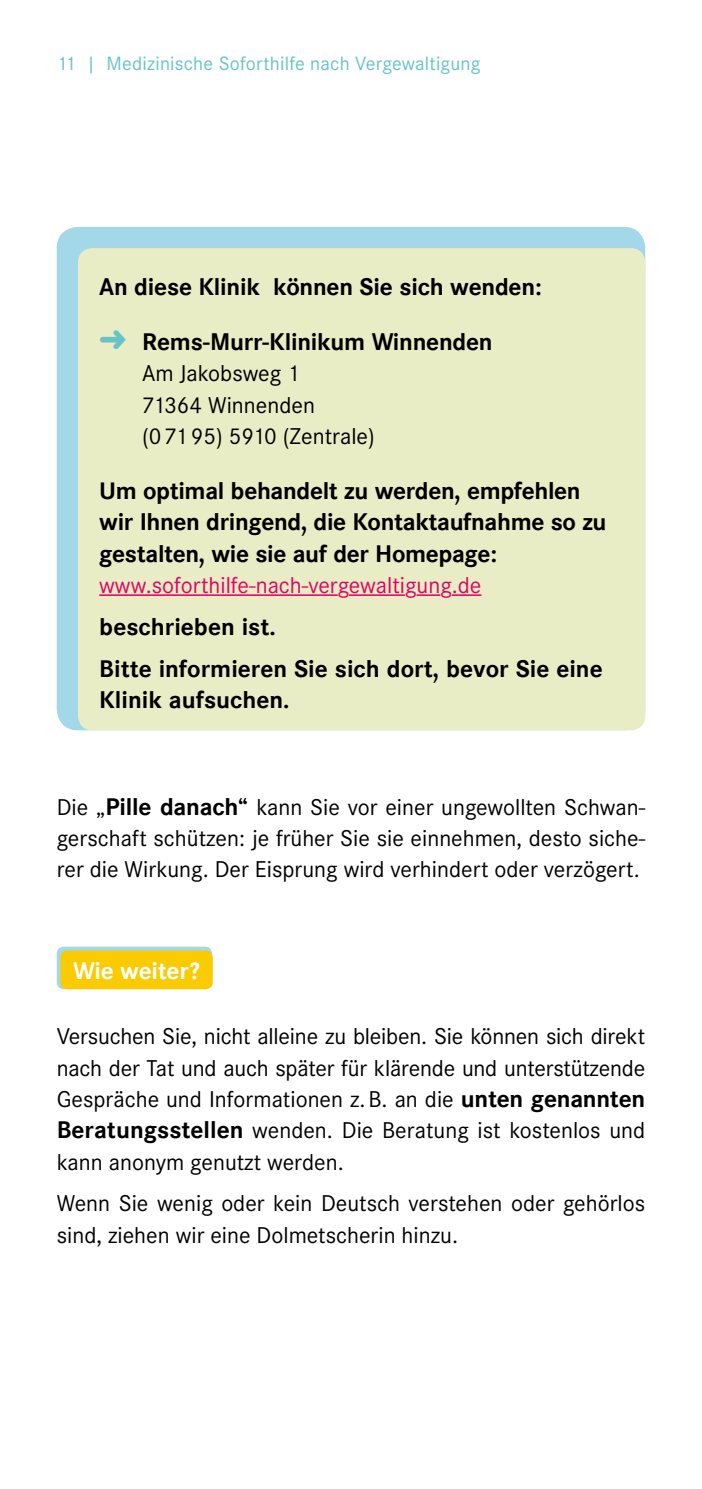
<style>
.page{position:relative;width:702px;height:1489px;background:#fff}
.page>*{position:absolute;margin:0;border:0;box-sizing:border-box;transform-origin:0 0}
.t1{font:23.75px/31.2px "Corporate S";color:#000;text-align:justify}
.t2{font:700 23.75px/31.2px "Corporate SBQ";letter-spacing:-.01em;color:#000}
.t3{font:23.75px "Corporate S";color:#e50063}
.t4{font:700 23.75px "Corporate SBQ";letter-spacing:-.01em;color:#fff}
.t5{font:20px "Corporate S";letter-spacing:.01em;color:#67c3c7}
.s1{color:#67c3c7}
.s2{font-family:"Corporate SBQ";font-weight:700}
</style>
<div class="page">
<div style="left:57px;top:946px;width:155px;height:43px;background:#a2d8e8;border-radius:7px"></div>
<div style="left:60px;top:950px;width:153px;height:39px;background:#f9cb00;border-radius:7px"></div>
<div style="left:57px;top:227px;width:588px;height:503px;background:#a2d8e8;border-radius:21px"></div>
<div style="left:78px;top:248px;width:567px;height:482px;background:#e9edc5;border-radius:14px"></div>
<hr style="left:99px;top:594px;width:239px;height:2px;background:#e50063">
<hr style="left:349px;top:594px;width:56px;height:2px;background:#e50063">
<hr style="left:416px;top:594px;width:24px;height:2px;background:#e50063">
<hr style="left:452px;top:594px;width:29px;height:2px;background:#e50063">
<p class="t5" style="left:57px;top:52px;width:425px">11 | Medizinische Soforthilfe nach Vergewaltigung</p>
<p class="t2" style="left:99px;top:271px;width:444px">An diese Klinik können Sie sich wenden:</p>
<p class="t2" style="left:99px;top:326px;width:395px"><span class="s1">➜</span> Rems-Murr-Klinikum Winnenden</p>
<p class="t1" style="left:142px;top:358px;width:234px;text-align:left">Am Jakobsweg 1<br>71364 Winnenden (07195) 5910 (Zentrale)</p>
<p class="t2" style="left:99px;top:475px;width:509px">Um optimal behandelt zu werden, empfehlen wir Ihnen dringend, die Kontaktaufnahme so zu gestalten, wie sie auf der Homepage:</p>
<p class="t3" style="left:99px;top:571px;width:383px">www.soforthilfe-nach-vergewaltigung.de</p>
<p class="t2" style="left:99px;top:606px;width:505px;line-height:41.8px">beschrieben ist.<br>Bitte informieren Sie sich dort, bevor Sie eine</p>
<p class="t2" style="left:99px;top:684px;width:192px">Klinik aufsuchen.</p>
<p class="t1" style="left:57px;top:791px;width:590px">Die „<span class="s2">Pille danach“</span> kann Sie vor einer ungewollten Schwan&shy;gerschaft schützen: je früher Sie sie einnehmen, desto siche&shy;rer die Wirkung. Der Eisprung wird verhindert oder verzögert.</p>
<p class="t4" style="left:73px;top:955px;width:128px">Wie weiter?</p>
<p class="t1" style="left:57px;top:1021px;width:590px">Versuchen Sie, nicht alleine zu bleiben. Sie können sich direkt nach der Tat und auch später für klärende und unterstützende Gespräche und Informationen z.B. an die <span class="s2">unten genannten Beratungsstellen</span> wenden. Die Beratung ist kostenlos und kann anonym genutzt werden.</p>
<p class="t1" style="left:57px;top:1187px;width:590px">Wenn Sie wenig oder kein Deutsch verstehen oder gehörlos sind, ziehen wir eine Dolmetscherin hinzu.</p>
</div>
